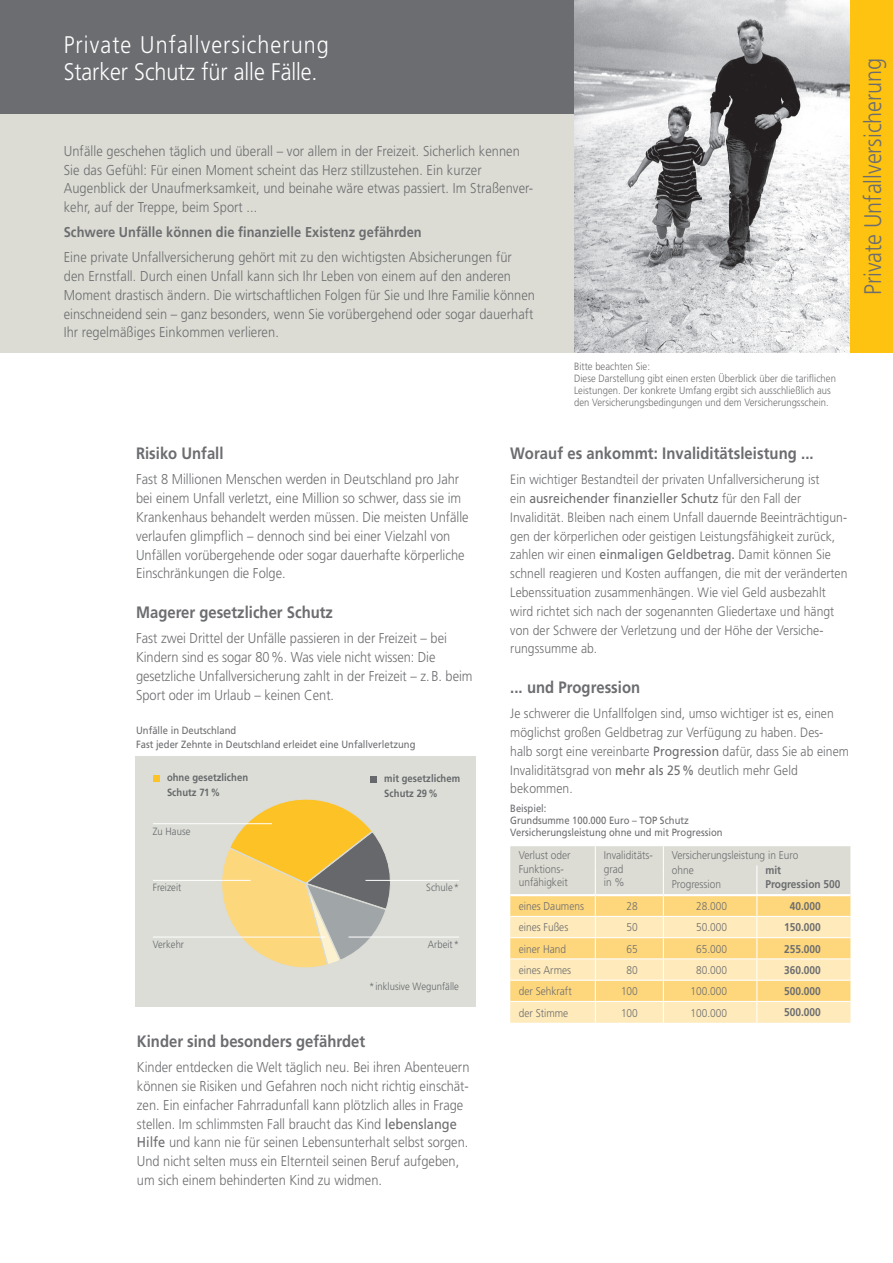
<style>
.page{position:relative;width:893px;height:1263px;background:#fff}
.page>*{position:absolute;margin:0;border:0;box-sizing:border-box;transform-origin:0 0}
.t1{font:300 24px/27px "Frutiger";letter-spacing:.05em;color:#fff;scale:.9 1}
.t2{font:300 24px "Frutiger";color:#6c6d70;scale:.9 1}
.t3{font:700 16.5px "Frutiger";color:#6c6d70;scale:.9 1}
.t4{font:300 14.25px/18.8px "Frutiger";color:#6c6d70;scale:.9 1}
.t5{font:700 14.25px "Frutiger";letter-spacing:.005em;color:#6c6d70;scale:.9 1}
.t6{font:300 13.5px/18.8px "Frutiger";letter-spacing:.005em;color:#6c6d70;scale:.9 1}
.t7{font:300 11.25px/13.5px "Frutiger";color:#6c6d70;scale:.9 1}
.t8{font:700 11.25px/13.5px "Frutiger";color:#6c6d70;scale:.9 1}
.t9{font:300 10.5px/12px "Frutiger";letter-spacing:.005em;color:#6c6d70;scale:.9 1}
.t10{font:10.5px/12px "Frutiger";color:#6c6d70;scale:.9 1}
.t11{font:300 10.5px "Frutiger";letter-spacing:.005em;color:#66686c;scale:.9 1}
.t12{font:700 10.5px/14.1px "Frutiger";letter-spacing:.005em;color:#66686c;scale:.9 1}
.s1{font-weight:400}
</style>
<div class="page">
<div style="left:136px;top:756px;width:340px;height:251px;background:#dbddd6"></div>
<svg style="left:210px;top:799px;width:185px;height:169px"></svg>
<hr style="left:365px;top:880px;width:94px;height:1px;background:#fff">
<hr style="left:348px;top:937px;width:111px;height:1px;background:#fff">
<hr style="left:153px;top:823px;width:119px;height:1px;background:#fff">
<hr style="left:153px;top:880px;width:98px;height:1px;background:#fff">
<hr style="left:153px;top:937px;width:172px;height:1px;background:#fff">
<div style="left:153px;top:775px;width:7px;height:6px;background:#fdc225"></div>
<div style="left:370px;top:776px;width:7px;height:7px;background:#66686c"></div>
<div style="left:0;top:0;width:574px;height:115px;background:#6c6d70"></div>
<div style="left:0;top:115px;width:574px;height:238px;background:#dcdcd4"></div>
<img style="left:574px;top:0;width:276px;height:353px">
<div style="left:850px;top:0;width:43px;height:353px;background:#fec210"></div>
<svg style="left:510px;top:846px;width:340px;height:177px;background:#f4e0ae"></svg>
<hr style="left:510px;top:894px;width:85px;height:2px;background:#fff">
<hr style="left:595px;top:894px;width:68px;height:2px;background:#fff">
<hr style="left:663px;top:894px;width:94px;height:2px;background:#fff">
<hr style="left:757px;top:894px;width:93px;height:2px;background:#fff">
<hr style="left:510px;top:1001px;width:85px;height:1px;background:#fff">
<hr style="left:595px;top:1001px;width:68px;height:1px;background:#fff">
<hr style="left:663px;top:1001px;width:94px;height:1px;background:#fff">
<hr style="left:757px;top:1001px;width:93px;height:1px;background:#fff">
<h1 class="t1" style="left:64px;top:31px;width:296px">Private Unfallversicherung<br>Starker Schutz für alle Fälle.</h1>
<p class="t4" style="left:64px;top:141px;width:523px">Unfälle geschehen täglich und überall – vor allem in der Freizeit. Sicherlich kennen Sie das Gefühl: Für einen Moment scheint das Herz stillzustehen. Ein kurzer Augenblick der Unaufmerksamkeit, und beinahe wäre etwas passiert. Im Straßenver&shy;kehr, auf der Treppe, beim Sport ...</p>
<p class="t5" style="left:64px;top:224px;width:399px">Schwere Unfälle können die finanzielle Existenz gefährden</p>
<p class="t4" style="left:64px;top:248px;width:525px">Eine private Unfallversicherung gehört mit zu den wichtigsten Absicherungen für den Ernstfall. Durch einen Unfall kann sich Ihr Leben von einem auf den anderen Moment drastisch ändern. Die wirtschaftlichen Folgen für Sie und Ihre Familie können einschneidend sein – ganz besonders, wenn Sie vorübergehend oder sogar dauerhaft Ihr regelmäßiges Einkommen verlieren.</p>
<p class="t9" style="left:574px;top:360px;width:292px">Bitte beachten Sie:<br>Diese Darstellung gibt einen ersten Überblick über die tariflichen Leistungen. Der konkrete Umfang ergibt sich ausschließlich aus den Versicherungsbedingungen und dem Versicherungsschein.</p>
<h1 class="t2" style="left:859px;top:295px;width:265px;rotate:-90deg">Private Unfallversicherung</h1>
<p class="t3" style="left:136px;top:444px;width:99px">Risiko Unfall</p>
<p class="t4" style="left:136px;top:470px;width:371px">Fast 8 Millionen Menschen werden in Deutschland pro Jahr bei einem Unfall verletzt, eine Million so schwer, dass sie im Krankenhaus behandelt werden müssen. Die meisten Unfälle verlaufen glimpflich – dennoch sind bei einer Vielzahl von Unfällen vorübergehende oder sogar dauerhafte körperliche Einschränkungen die Folge.</p>
<p class="t3" style="left:136px;top:603px;width:220px">Magerer gesetzlicher Schutz</p>
<p class="t4" style="left:136px;top:629px;width:375px">Fast zwei Drittel der Unfälle passieren in der Freizeit – bei Kindern sind es sogar 80%. Was viele nicht wissen: Die gesetzliche Unfallversicherung zahlt in der Freizeit – z.B. beim Sport oder im Urlaub – keinen Cent.</p>
<p class="t10" style="left:136px;top:724px;width:312px;line-height:13.5px">Unfälle in Deutschland<br>Fast jeder Zehnte in Deutschland erleidet eine Unfallverletzung</p>
<p class="t12" style="left:167px;top:771px;width:92px">ohne gesetzlichen<br>Schutz 71 %</p>
<p class="t12" style="left:384px;top:771px;width:86px">mit gesetzlichem<br>Schutz 29 %</p>
<p class="t11" style="left:153px;top:825px;width:43px">Zu Hause</p>
<p class="t11" style="left:153px;top:882px;width:33px">Freizeit</p>
<p class="t11" style="left:153px;top:938px;width:36px">Verkehr</p>
<p class="t11" style="left:426px;top:882px;width:38px">Schule*</p>
<p class="t11" style="left:428px;top:938px;width:36px">Arbeit*</p>
<p class="t11" style="left:369px;top:980px;width:101px">*inklusive Wegunfälle</p>
<p class="t3" style="left:137px;top:1032px;width:255px">Kinder sind besonders gefährdet</p>
<p class="t4" style="left:137px;top:1058px;width:371px">Kinder entdecken die Welt täglich neu. Bei ihren Abenteuern können sie Risiken und Gefahren noch nicht richtig einschät&shy;zen. Ein einfacher Fahrradunfall kann plötzlich alles in Frage stellen. Im schlimmsten Fall braucht das Kind <span class="s1">lebenslange Hilfe</span> und kann nie für seinen Lebensunterhalt selbst sorgen.<br>Und nicht selten muss ein Elternteil seinen Beruf aufgeben, um sich einem behinderten Kind zu widmen.</p>
<p class="t3" style="left:510px;top:444px;width:339px">Worauf es ankommt: Invaliditätsleistung ...</p>
<p class="t6" style="left:510px;top:470px;width:376px">Ein wichtiger Bestandteil der privaten Unfallversicherung ist<br>ein <span class="s1">ausreichender finanzieller Schutz</span> für den Fall der Invalidität. Bleiben nach einem Unfall dauernde Beeinträchtigun&shy;gen der körperlichen oder geistigen Leistungsfähigkeit zurück, zahlen wir einen <span class="s1">einmaligen Geldbetrag.</span> Damit können Sie schnell reagieren und Kosten auffangen, die mit der veränderten Lebenssituation zusammenhängen. Wie viel Geld ausbezahlt wird richtet sich nach der sogenannten Gliedertaxe und hängt von der Schwere der Verletzung und der Höhe der Versiche&shy;rungssumme ab.</p>
<p class="t3" style="left:510px;top:678px;width:146px">... und Progression</p>
<p class="t6" style="left:510px;top:704px;width:378px">Je schwerer die Unfallfolgen sind, umso wichtiger ist es, einen möglichst großen Geldbetrag zur Verfügung zu haben. Des&shy;halb sorgt eine vereinbarte <span class="s1">Progression</span> dafür, dass Sie ab einem Invaliditätsgrad von <span class="s1">mehr als 25%</span> deutlich mehr Geld bekommen.</p>
<p class="t10" style="left:510px;top:802px;width:237px">Beispiel:<br>Grundsumme 100.000 Euro – TOP Schutz<br>Versicherungsleistung ohne und mit Progression</p>
<p class="t7" style="left:519px;top:849px;width:59px">Verlust oder<br>Funktions&shy;unfähigkeit</p>
<p class="t7" style="left:604px;top:849px;width:56px">Invaliditäts&shy;grad<br>in %</p>
<p class="t7" style="left:672px;top:848px;width:142px;line-height:14.9px">Versicherungsleistung in Euro ohne</p>
<p class="t8" style="left:765px;top:863px;width:85px">mit<br>Progression 500</p>
<p class="t7" style="left:672px;top:877px;width:56px">Progression</p>
<p class="t7" style="left:519px;top:899px;width:74px">eines Daumens</p>
<p class="t7" style="left:627px;top:899px;width:14px">28</p>
<p class="t7" style="left:696px;top:899px;width:36px">28.000</p>
<p class="t8" style="left:790px;top:899px;width:36px">40.000</p>
<p class="t7" style="left:519px;top:921px;width:57px">eines Fußes</p>
<p class="t7" style="left:627px;top:921px;width:14px">50</p>
<p class="t7" style="left:696px;top:921px;width:36px">50.000</p>
<p class="t8" style="left:784px;top:921px;width:42px">150.000</p>
<p class="t7" style="left:519px;top:942px;width:54px">einer Hand</p>
<p class="t7" style="left:627px;top:942px;width:14px">65</p>
<p class="t7" style="left:696px;top:942px;width:36px">65.000</p>
<p class="t8" style="left:784px;top:942px;width:42px">255.000</p>
<p class="t7" style="left:519px;top:963px;width:60px">eines Armes</p>
<p class="t7" style="left:627px;top:963px;width:14px">80</p>
<p class="t7" style="left:696px;top:963px;width:36px">80.000</p>
<p class="t8" style="left:784px;top:963px;width:42px">360.000</p>
<p class="t7" style="left:519px;top:984px;width:60px">der Sehkraft</p>
<p class="t7" style="left:621px;top:984px;width:20px">100</p>
<p class="t7" style="left:691px;top:984px;width:42px">100.000</p>
<p class="t8" style="left:784px;top:984px;width:42px">500.000</p>
<p class="t7" style="left:519px;top:1006px;width:56px">der Stimme</p>
<p class="t7" style="left:621px;top:1006px;width:20px">100</p>
<p class="t7" style="left:691px;top:1006px;width:42px">100.000</p>
<p class="t8" style="left:784px;top:1006px;width:42px">500.000</p>
</div>
